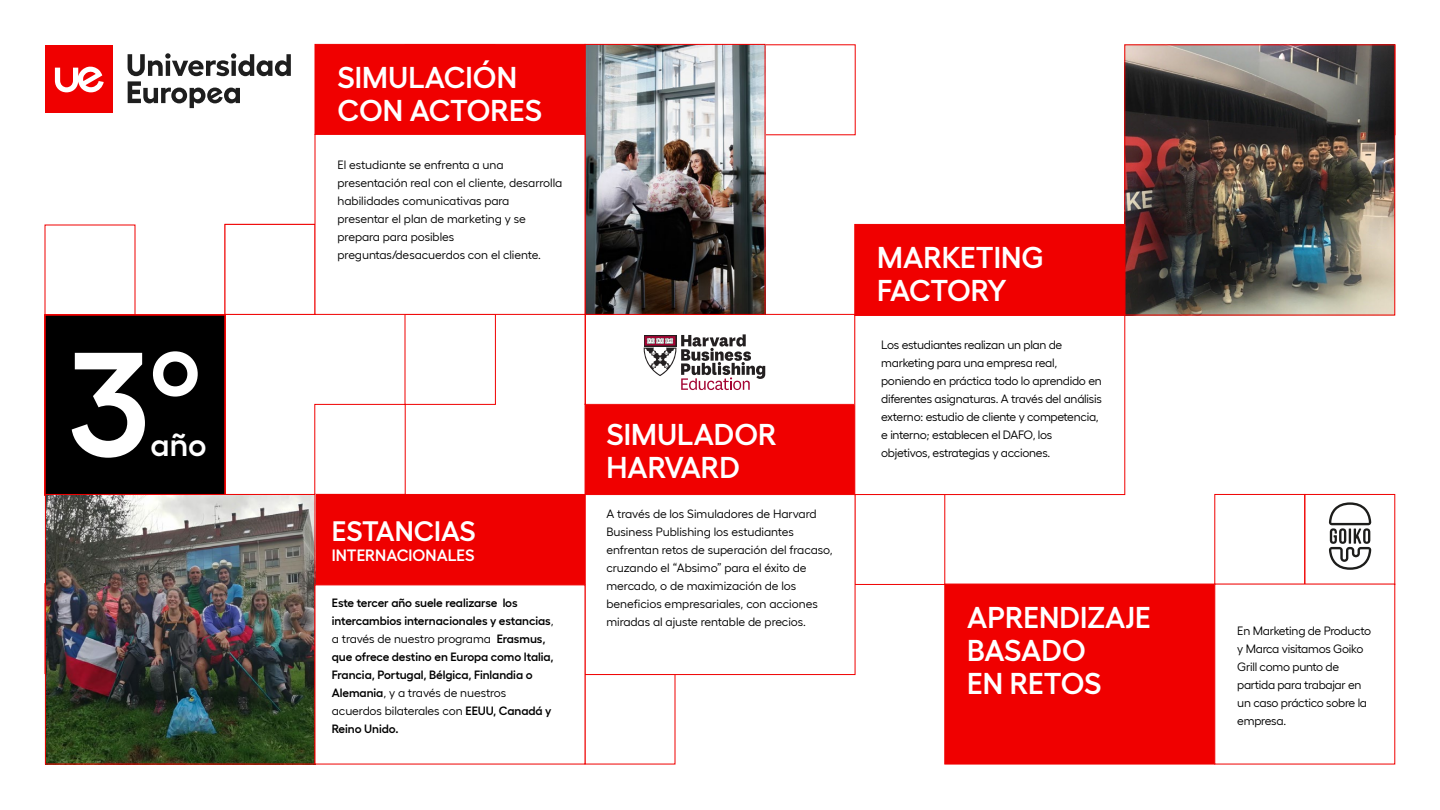
<style>
.page{position:relative;width:1440px;height:810px;background:#fff}
.page>*{position:absolute;margin:0;border:0;box-sizing:border-box;transform-origin:0 0}
.t1{font:600 147.75px "Hellix";color:#fff}
.t2{font:600 32.1px "Hellix";color:#fff}
.t3{font:600 30px/33px "Hellix";color:#fff}
.t4{font:600 28.05px "Hellix";color:#fff}
.t5{font:600 16.35px "Hellix";color:#fff}
.t6{font:12.08px/18.1px "Hellix";letter-spacing:-.02em;color:#000}
.t7{font:12px/18px "Hellix";color:#000}
.t8{font:600 12px/18px "Hellix";letter-spacing:-.005em;color:#000}
.s1{font-weight:400}
</style>
<div class="page">
<svg style="left:128px;top:53px;width:163px;height:55px"></svg>
<div style="left:45px;top:45px;width:67px;height:67px;background:#f00000"></div>
<svg style="left:55px;top:66px;width:49px;height:26px"></svg>
<div style="left:854px;top:494px;width:91px;height:91px;border:1px solid #f00000"></div>
<div style="left:1304px;top:494px;width:91px;height:91px;border:1px solid #f00000"></div>
<div style="left:1214px;top:494px;width:91px;height:91px;border:1px solid #f00000"></div>
<div style="left:44px;top:314px;width:182px;height:182px;background:#000;border:2px solid #f00000"></div>
<div style="left:405px;top:314px;width:91px;height:91px;border:1px solid #f00000"></div>
<div style="left:225px;top:224px;width:90px;height:91px;background:#fff;border:1px solid #f00000"></div>
<div style="left:585px;top:404px;width:270px;height:90px;background:#f00000"></div>
<div style="left:585px;top:494px;width:270px;height:181px;background:#fff;border:1px solid #f00000"></div>
<svg style="left:585px;top:314px;width:269px;height:90px"></svg>
<div style="left:315px;top:494px;width:270px;height:91px;background:#ef0000"></div>
<img style="left:47px;top:496px;width:266px;height:266px">
<div style="left:45px;top:494px;width:270px;height:270px;border:1px solid #ef0000"></div>
<img style="left:587px;top:46px;width:176px;height:267px">
<div style="left:585px;top:44px;width:180px;height:271px;border:1px solid #ef0000"></div>
<div style="left:315px;top:44px;width:270px;height:91px;background:#f00000"></div>
<div style="left:315px;top:134px;width:270px;height:181px;background:#fff;border:1px solid #f00000"></div>
<div style="left:944px;top:584px;width:271px;height:180px;background:#f00000;border:1px solid #f00000"></div>
<div style="left:1214px;top:584px;width:181px;height:180px;background:#fff"></div>
<img style="left:1126px;top:46px;width:267px;height:267px">
<div style="left:1124px;top:44px;width:271px;height:271px;border:1px solid #f00000"></div>
<div style="left:854px;top:315px;width:271px;height:180px;background:#fff;border:1px solid #f00000"></div>
<div style="left:854px;top:224px;width:271px;height:92px;background:#f00000"></div>
<svg style="left:1329px;top:502px;width:42px;height:68px"></svg>
<h3 class="t3" style="left:338px;top:58px;width:206px">SIMULACIÓN<br>CON ACTORES</h3>
<p class="t7" style="left:338px;top:155px;width:226px">El estudiante se enfrenta a una presentación real con el cliente, desarrolla habilidades comunicativas para presentar el plan de marketing y se prepara para posibles preguntas/desacuerdos con el cliente.</p>
<h1 class="t1" style="left:69px;top:288px;width:133px">3º</h1>
<h2 class="t2" style="left:151px;top:419px;width:58px">año</h2>
<h3 class="t3" style="left:606px;top:415px;width:172px">SIMULADOR<br>HARVARD</h3>
<p class="t7" style="left:606px;top:503px;width:228px">A través de los Simuladores de Harvard Business Publishing los estudiantes enfrentan retos de superación del fracaso, cruzando el “Absimo” para el éxito de mercado, o de maximización de los beneficios empresariales, con acciones miradas al ajuste rentable de precios.</p>
<h3 class="t4" style="left:332px;top:509px;width:145px">ESTANCIAS</h3>
<h3 class="t5" style="left:332px;top:543px;width:144px">INTERNACIONALES</h3>
<p class="t8" style="left:332px;top:593px;width:223px">Este tercer año suele realizarse los intercambios internacionales y estancias<span class="s1">, a través de nuestro programa</span> Erasmus, que ofrece destino en Europa como Italia, Francia, Portugal, Bélgica, Finlandia o Alemania<span class="s1">, y a través de nuestros acuerdos bilaterales con</span> EEUU, Canadá y Reino Unido.</p>
<h3 class="t3" style="left:877px;top:238px;width:168px">MARKETING<br>FACTORY</h3>
<p class="t6" style="left:881px;top:334px;width:222px">Los estudiantes realizan un plan de marketing para una empresa real, poniendo en práctica todo lo aprendido en diferentes asignaturas. A través del análisis externo: estudio de cliente y competencia, e interno; establecen el DAFO, los objetivos, estrategias y acciones.</p>
<h3 class="t3" style="left:967px;top:597px;width:185px">APRENDIZAJE<br>BASADO<br>EN RETOS</h3>
<p class="t6" style="left:1237px;top:620px;width:135px">En Marketing de Producto y Marca visitamos Goiko<br>Grill como punto de partida para trabajar en un caso práctico sobre la empresa.</p>
</div>
